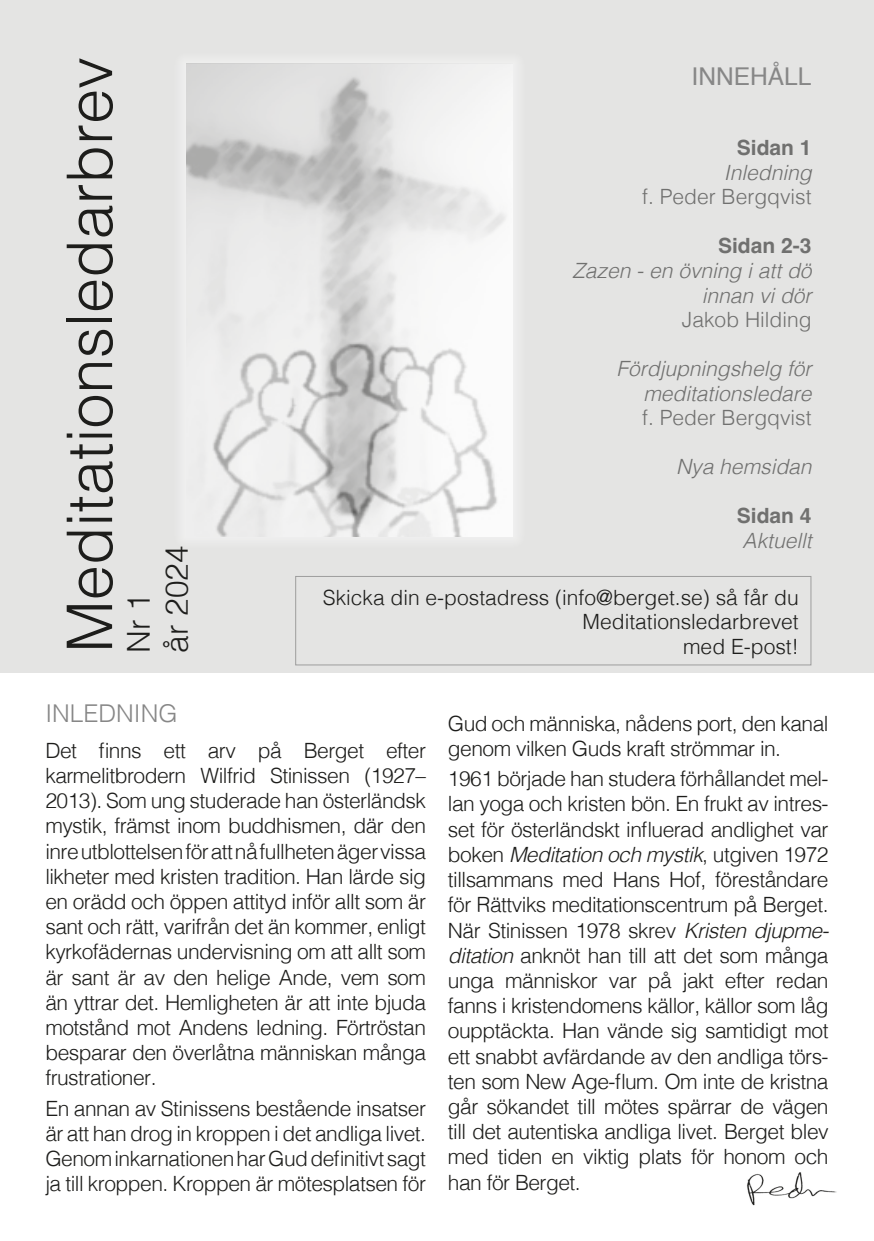
<style>
.page{position:relative;width:874px;height:1241px;background:#fff}
.page>*{position:absolute;margin:0;border:0;box-sizing:border-box;transform-origin:0 0}
.t1{font:300 63px "Helvetica";color:#1d1d1b}
.t2{font:300 31.5px "Helvetica";color:#1d1d1b}
.t3{font:300 24.5px "Helvetica";color:#878787}
.t4{font:24.5px "Helvetica";color:#878787}
.t5{font:300 21px/25.2px "Helvetica";letter-spacing:-.025em;color:#1d1d1b;text-align:justify}
.t6{font:italic 300 21px/24.5px "Helvetica";color:#70706f;text-align:right}
.t7{font:300 21px/24.5px "Helvetica";color:#1d1d1b;text-align:right}
.t8{font:300 21px "Helvetica";color:#70706f}
.t9{font:700 21px "Helvetica";color:#70706f}
.s1{font-style:italic}
</style>
<div class="page">
<img style="left:747px;top:1172px;width:90px;height:34px">
<div style="left:0;top:0;width:873px;height:672px;background:#e4e4e3"></div>
<div style="left:174px;top:52px;width:351px;height:496px;background:#eaeaea"></div>
<img style="left:186px;top:64px;width:326px;height:472px">
<div style="left:295px;top:576px;width:515px;height:89px;border:1px solid #9d9d9d"></div>
<p class="t1" style="left:36px;top:652px;width:597px;rotate:-90deg">Meditationsledarbrev</p>
<p class="t2" style="left:112px;top:652px;width:61px;rotate:-90deg">Nr 1</p>
<p class="t2" style="left:150px;top:652px;width:108px;rotate:-90deg">år 2024</p>
<p class="t4" style="left:691px;top:57px;width:121px">INNEHÅLL</p>
<p class="t9" style="left:736px;top:135px;width:76px">Sidan 1</p>
<p class="t6" style="left:723px;top:159px;width:89px">Inledning</p>
<p class="t8" style="left:642px;top:179px;width:171px">f. Peder Bergqvist</p>
<p class="t9" style="left:717px;top:233px;width:95px">Sidan 2-3</p>
<p class="t6" style="left:571px;top:257px;width:241px">Zazen - en övning i att dö innan vi dör</p>
<p class="t8" style="left:681px;top:301px;width:131px">Jakob Hilding</p>
<p class="t6" style="left:616px;top:355px;width:196px">Fördjupningshelg för meditationsledare</p>
<p class="t8" style="left:642px;top:399px;width:171px">f. Peder Bergqvist</p>
<p class="t6" style="left:675px;top:453px;width:137px">Nya hemsidan</p>
<p class="t9" style="left:736px;top:503px;width:76px">Sidan 4</p>
<p class="t6" style="left:742px;top:526px;width:70px">Aktuellt</p>
<p class="t7" style="left:323px;top:583px;width:477px">Skicka din e-postadress (info@berget.se) så får du<br>Meditationsledarbrevet</p>
<p class="t5" style="left:682px;top:632px;width:117px">med E-post!</p>
<p class="t3" style="left:45px;top:692px;width:134px">INLEDNING</p>
<p class="t5" style="left:45px;top:736px;width:382px">Det finns ett arv på Berget efter karmelitbrodern Wilfrid Stinissen (1927– 2013). Som ung studerade han österländsk mystik, främst inom buddhismen, där den inre utblottelsen för att nå fullheten äger vissa likheter med kristen tradition. Han lärde sig en orädd och öppen attityd inför allt som är sant och rätt, varifrån det än kommer, enligt kyrkofädernas undervisning om att allt som är sant är av den helige Ande, vem som än yttrar det. Hemligheten är att inte bjuda motstånd mot Andens ledning. Förtröstan besparar den överlåtna människan många frustrationer.</p>
<p class="t5" style="left:45px;top:1093px;width:382px">En annan av Stinissens bestående insatser är att han drog in kroppen i det andliga livet.<br>Genom inkarnationen har Gud definitivt sagt ja till kroppen. Kroppen är mötesplatsen för</p>
<p class="t5" style="left:447px;top:709px;width:382px">Gud och människa, nådens port, den kanal genom vilken Guds kraft strömmar in.</p>
<p class="t5" style="left:447px;top:764px;width:382px">1961 började han studera förhållandet mel&shy;lan yoga och kristen bön. En frukt av intres&shy;set för österländskt influerad andlighet var boken <span class="s1">Meditation och mystik</span>, utgiven 1972 tillsammans med Hans Hof, föreståndare för Rättviks meditationscentrum på Berget.<br>När Stinissen 1978 skrev <span class="s1">Kristen djupme&shy;ditation</span> anknöt han till att det som många unga människor var på jakt efter redan fanns i kristendomens källor, källor som låg oupptäckta. Han vände sig samtidigt mot ett snabbt avfärdande av den andliga törs&shy;ten som New Age-flum. Om inte de kristna går sökandet till mötes spärrar de vägen till det autentiska andliga livet. Berget blev med tiden en viktig plats för honom och han för Berget.</p>
</div>
